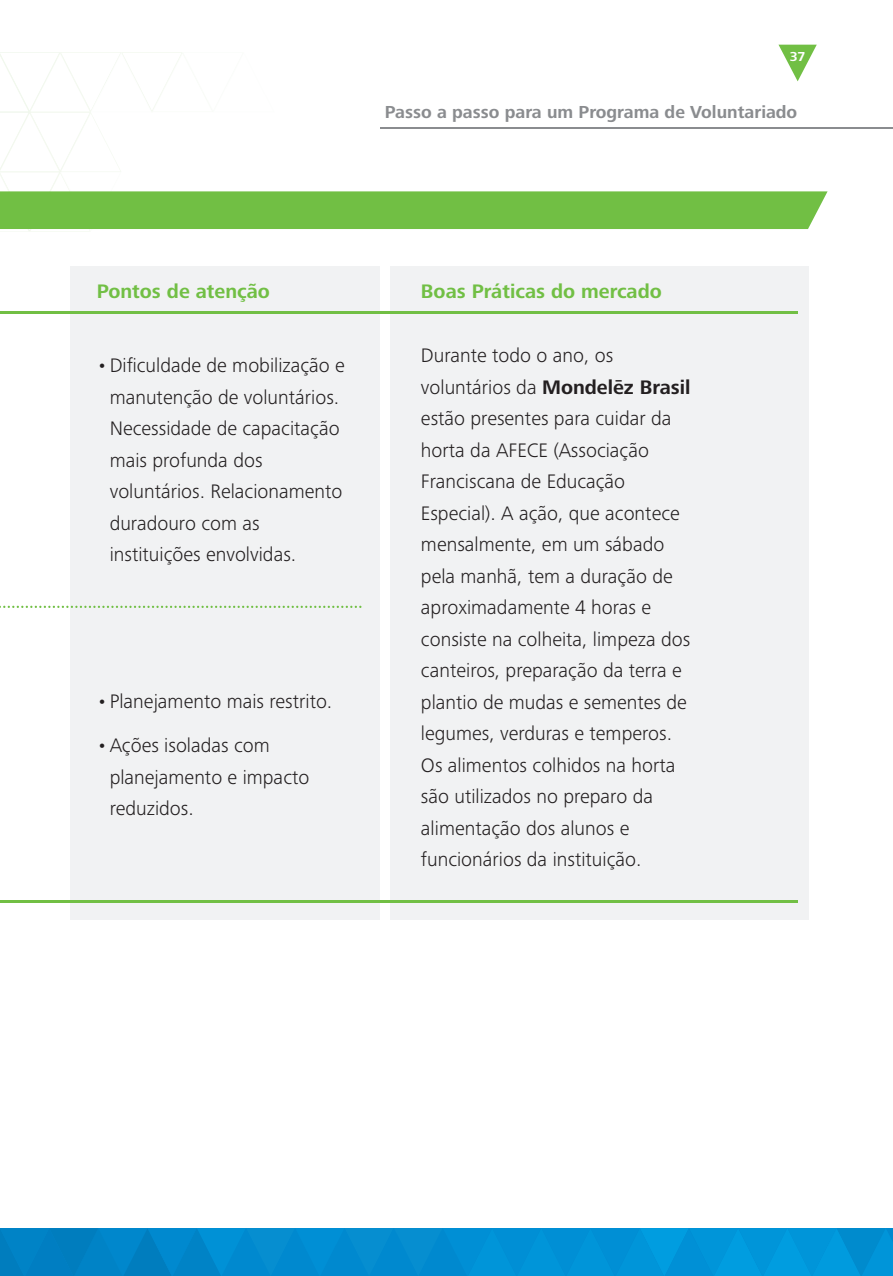
<style>
.page{position:relative;width:893px;height:1276px;background:#fff}
.page>*{position:absolute;margin:0;border:0;box-sizing:border-box;transform-origin:0 0}
.t1{font:300 20.25px/31.5px "Frutiger Next Pro";color:#231f20}
.t2{font:700 20.25px "Frutiger Next Pro";color:#71bf44}
.t3{font:700 18px "Frutiger Next Pro";color:#8a8c8f}
.t4{font:700 13.5px "Frutiger Next Pro";color:#fff}
.s1{font-weight:700}
</style>
<div class="page">
<svg style="left:0;top:1228px;width:893px;height:48px;background:#008dd1"></svg>
<svg style="left:0;top:45px;width:828px;height:187px"></svg>
<div style="left:390px;top:266px;width:418px;height:654px;background:#f1f2f3"></div>
<div style="left:70px;top:266px;width:309px;height:654px;background:#f1f2f3"></div>
<hr style="left:0;top:311px;width:797px;height:2px;background:#71bf44">
<hr style="left:0;top:900px;width:797px;height:2px;background:#71bf44">
<svg style="left:0;top:606px;width:361px;height:2px"></svg>
<hr style="left:380px;top:127px;width:513px;height:1px;background:#8a8c8f">
<p class="t4" style="left:790px;top:49px;width:17px">37</p>
<p class="t3" style="left:385px;top:102px;width:414px">Passo a passo para um Programa de Voluntariado</p>
<p class="t2" style="left:97px;top:279px;width:175px">Pontos de atenção</p>
<p class="t2" style="left:421px;top:279px;width:242px">Boas Práticas do mercado</p>
<p class="t1" style="left:110px;top:350px;width:237px;text-indent:-13px">• Dificuldade de mobilização e manutenção de voluntários.<br>Necessidade de capacitação mais profunda dos voluntários. Relacionamento duradouro com as instituições envolvidas.</p>
<p class="t1" style="left:97px;top:685px;width:237px">• Planejamento mais restrito.</p>
<p class="t1" style="left:110px;top:729px;width:201px;text-indent:-13px">• Ações isoladas com planejamento e impacto reduzidos.</p>
<p class="t1" style="left:421px;top:339px;width:271px">Durante todo o ano, os voluntários da <span class="s1">Mondelēz Brasil </span>estão presentes para cuidar da horta da AFECE (Associação<br>Franciscana de Educação<br>Especial). A ação, que acontece mensalmente, em um sábado pela manhã, tem a duração de aproximadamente 4 horas e consiste na colheita, limpeza dos canteiros, preparação da terra e plantio de mudas e sementes de legumes, verduras e temperos.<br>Os alimentos colhidos na horta são utilizados no preparo da alimentação dos alunos e funcionários da instituição.</p>
</div>
